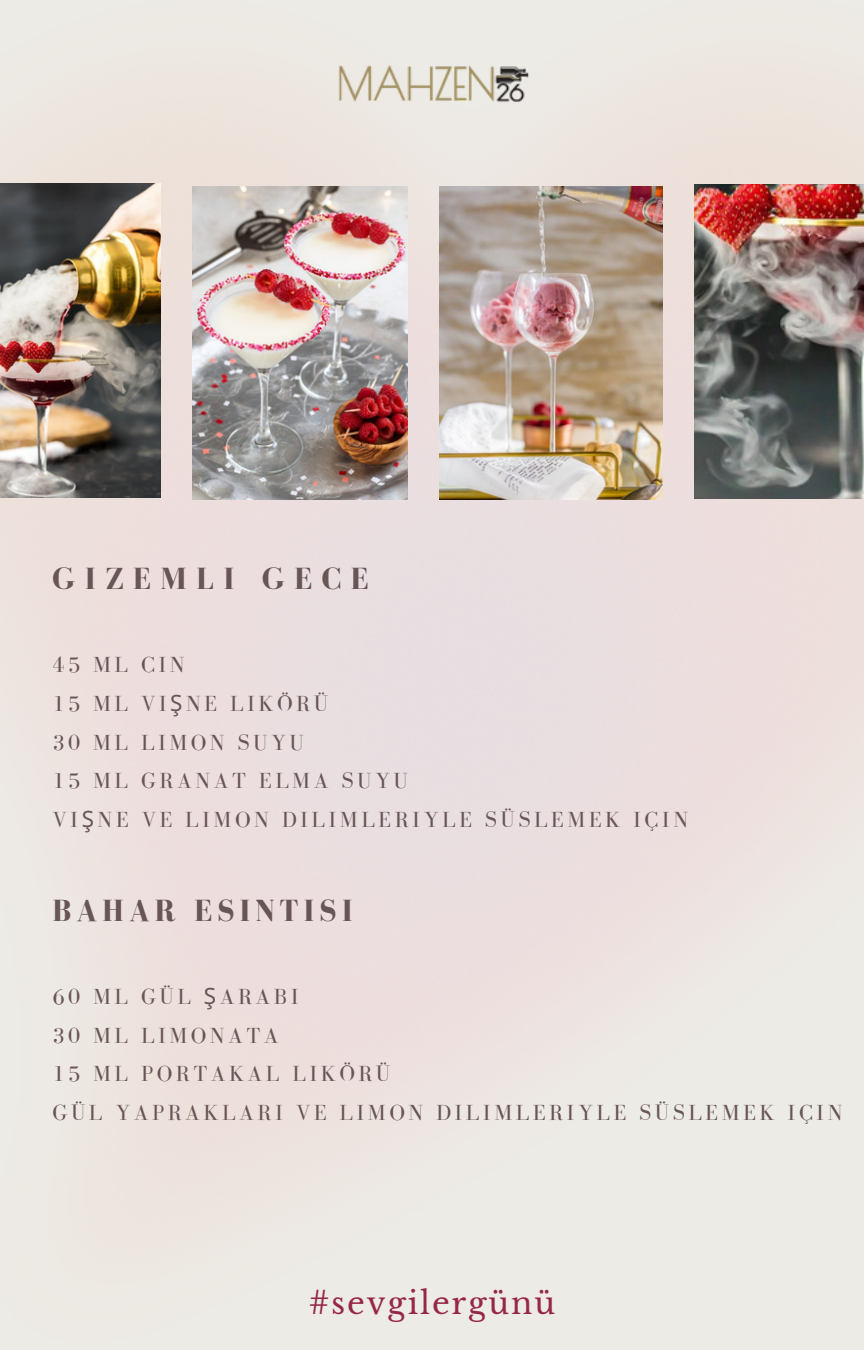
<style>
.page{position:relative;width:864px;height:1350px;background:#fff}
.page>*{position:absolute;margin:0;border:0;box-sizing:border-box;transform-origin:0 0}
.t1{font:700 31.5px "Bodoni FLF";letter-spacing:.155em;color:#685556}
.t2{font:700 31.5px "Bodoni FLF";letter-spacing:.3em;color:#685556}
.t3{font:31.05px "Libre Baskerville";letter-spacing:.06em;color:#962846}
.t4{font:22.5px "Bodoni FLF";letter-spacing:.155em;color:#685556}
.s1{font-family:"Noto Sans"}
</style>
<div class="page">
<img style="left:0;top:0;width:864px;height:1350px">
<img style="left:695px;top:185px;width:169px;height:314px">
<img style="left:193px;top:186px;width:214px;height:314px">
<img style="left:440px;top:186px;width:222px;height:314px">
<img style="left:0;top:183px;width:160px;height:314px">
<img style="left:323px;top:0;width:219px;height:167px">
<h1 class="t2" style="left:53px;top:562px;width:318px">GIZEMLI GECE</h1>
<p class="t4" style="left:53px;top:652px;width:133px">45 ML CIN</p>
<p class="t4" style="left:53px;top:691px;width:277px">15 ML VI<span class="s1">Ş</span>NE LIKÖRÜ</p>
<p class="t4" style="left:53px;top:730px;width:253px">30 ML LIMON SUYU</p>
<p class="t4" style="left:53px;top:769px;width:357px">15 ML GRANAT ELMA SUYU</p>
<p class="t4" style="left:53px;top:808px;width:637px">VI<span class="s1">Ş</span>NE VE LIMON DILIMLERIYLE SÜSLEMEK IÇIN</p>
<h1 class="t1" style="left:53px;top:894px;width:302px">BAHAR ESINTISI</h1>
<p class="t4" style="left:53px;top:984px;width:248px">60 ML GÜL <span class="s1">Ş</span>ARABI</p>
<p class="t4" style="left:53px;top:1023px;width:228px">30 ML LIMONATA</p>
<p class="t4" style="left:53px;top:1062px;width:339px">15 ML PORTAKAL LIKÖRÜ</p>
<p class="t4" style="left:53px;top:1101px;width:791px">GÜL YAPRAKLARI VE LIMON DILIMLERIYLE SÜSLEMEK IÇIN</p>
<p class="t3" style="left:309px;top:1284px;width:248px">#sevgilergünü</p>
</div>
